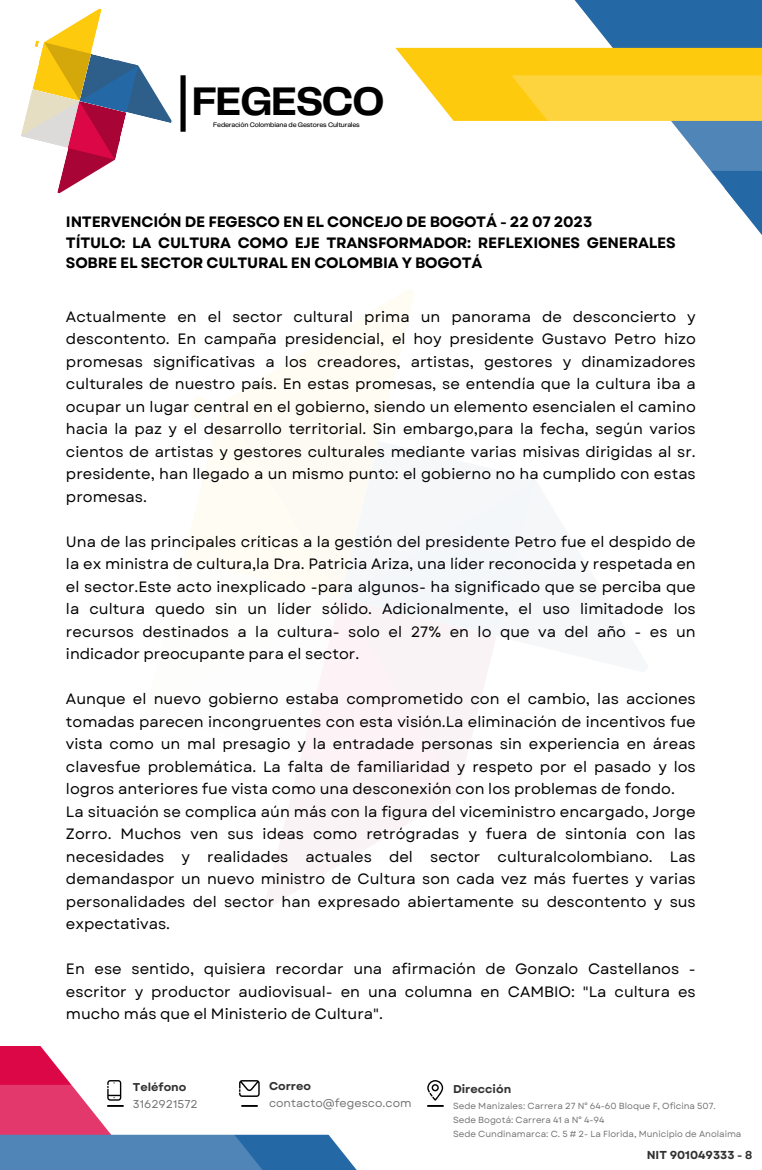
<style>
.page{position:relative;width:762px;height:1170px;background:#fff}
.page>*{position:absolute;margin:0;border:0;box-sizing:border-box;transform-origin:0 0}
.t1{font:700 41.38px "Telegraf";letter-spacing:-.04em;color:#000}
.t2{font:15px/22.5px "Garet";color:#000;text-align:justify}
.t3{font:700 15px/20.6px "Garet";letter-spacing:-.015em;color:#000}
.t4{font:700 11.5px "Garet";color:#323232}
.t5{font:11.38px "Garet";color:#737373}
.t6{font:700 11.38px "Garet";color:#323232}
.t7{font:8.88px "Garet";color:#737373}
.t8{font:500 6.75px "Telegraf";letter-spacing:-.025em;color:#000}
</style>
<div class="page">
<svg style="left:741px;top:209px;width:20px;height:25px"></svg>
<svg style="left:539px;top:0;width:222px;height:209px"></svg>
<svg style="left:395px;top:48px;width:366px;height:123px"></svg>
<svg style="left:0;top:1046px;width:355px;height:122px"></svg>
<svg style="left:21px;top:8px;width:151px;height:185px"></svg>
<div style="left:180px;top:75px;width:5px;height:57px;background:#000"></div>
<svg style="left:427px;top:1080px;width:16px;height:26px"></svg>
<svg style="left:235px;top:290px;width:179px;height:105px"></svg>
<svg style="left:266px;top:793px;width:191px;height:113px"></svg>
<svg style="left:183px;top:395px;width:352px;height:398px"></svg>
<p class="t1" style="left:192px;top:83px;width:194px">FEGESCO</p>
<p class="t8" style="left:213px;top:121px;width:148px">Federación Colombiana de Gestores Culturales</p>
<p class="t3" style="left:66px;top:211px;width:527px">INTERVENCIÓN DE FEGESCO EN EL CONCEJO DE BOGOTÁ - 22 07 2023</p>
<p class="t3" style="left:66px;top:232px;width:611px">TÍTULO: LA CULTURA COMO EJE TRANSFORMADOR: REFLEXIONES GENERALES<br>SOBRE EL SECTOR CULTURAL EN COLOMBIA Y BOGOTÁ</p>
<p class="t2" style="left:66px;top:305px;width:631px">Actualmente en el sector cultural prima un panorama de desconcierto y descontento. En campaña presidencial, el hoy presidente Gustavo Petro hizo promesas significativas a los creadores, artistas, gestores y dinamizadores culturales de nuestro país. En estas promesas, se entendía que la cultura iba a ocupar un lugar central en el gobierno, siendo un elemento esencialen el camino hacia la paz y el desarrollo territorial. Sin embargo,para la fecha, según varios cientos de artistas y gestores culturales mediante varias misivas dirigidas al sr. presidente, han llegado a un mismo punto: el gobierno no ha cumplido con estas promesas.</p>
<p class="t2" style="left:66px;top:530px;width:631px">Una de las principales críticas a la gestión del presidente Petro fue el despido de la ex ministra de cultura,la Dra. Patricia Ariza, una líder reconocida y respetada en el sector.Este acto inexplicado -para algunos- ha significado que se perciba que la cultura quedo sin un líder sólido. Adicionalmente, el uso limitadode los recursos destinados a la cultura- solo el 27% en lo que va del año - es un indicador preocupante para el sector.</p>
<p class="t2" style="left:66px;top:687px;width:631px">Aunque el nuevo gobierno estaba comprometido con el cambio, las acciones tomadas parecen incongruentes con esta visión.La eliminación de incentivos fue vista como un mal presagio y la entradade personas sin experiencia en áreas clavesfue problemática. La falta de familiaridad y respeto por el pasado y los logros anteriores fue vista como una desconexión con los problemas de fondo.</p>
<p class="t2" style="left:66px;top:800px;width:631px">La situación se complica aún más con la figura del viceministro encargado, Jorge Zorro. Muchos ven sus ideas como retrógradas y fuera de sintonía con las necesidades y realidades actuales del sector culturalcolombiano. Las demandaspor un nuevo ministro de Cultura son cada vez más fuertes y varias personalidades del sector han expresado abiertamente su descontento y sus expectativas.</p>
<p class="t2" style="left:66px;top:957px;width:631px">En ese sentido, quisiera recordar una afirmación de Gonzalo Castellanos - escritor y productor audiovisual- en una columna en CAMBIO: "La cultura es mucho más que el Ministerio de Cultura".</p>
<p class="t6" style="left:133px;top:1078px;width:55px">Teléfono</p>
<p class="t5" style="left:133px;top:1095px;width:66px">3162921572</p>
<p class="t6" style="left:269px;top:1077px;width:44px">Correo</p>
<p class="t5" style="left:269px;top:1094px;width:144px">contacto@fegesco.com</p>
<p class="t6" style="left:453px;top:1080px;width:60px">Dirección</p>
<p class="t7" style="left:453px;top:1098px;width:264px">Sede Manizales: Carrera 27 N° 64-60 Bloque F, Oficina 507.</p>
<p class="t7" style="left:453px;top:1127px;width:290px">Sede Cundinamarca: C. 5 # 2- La Florida, Municipio de Anolaima</p>
<p class="t7" style="left:453px;top:1113px;width:153px">Sede Bogotá: Carrera 41 a N° 4-94</p>
<p class="t4" style="left:646px;top:1146px;width:107px">NIT 901049333 - 8</p>
</div>
